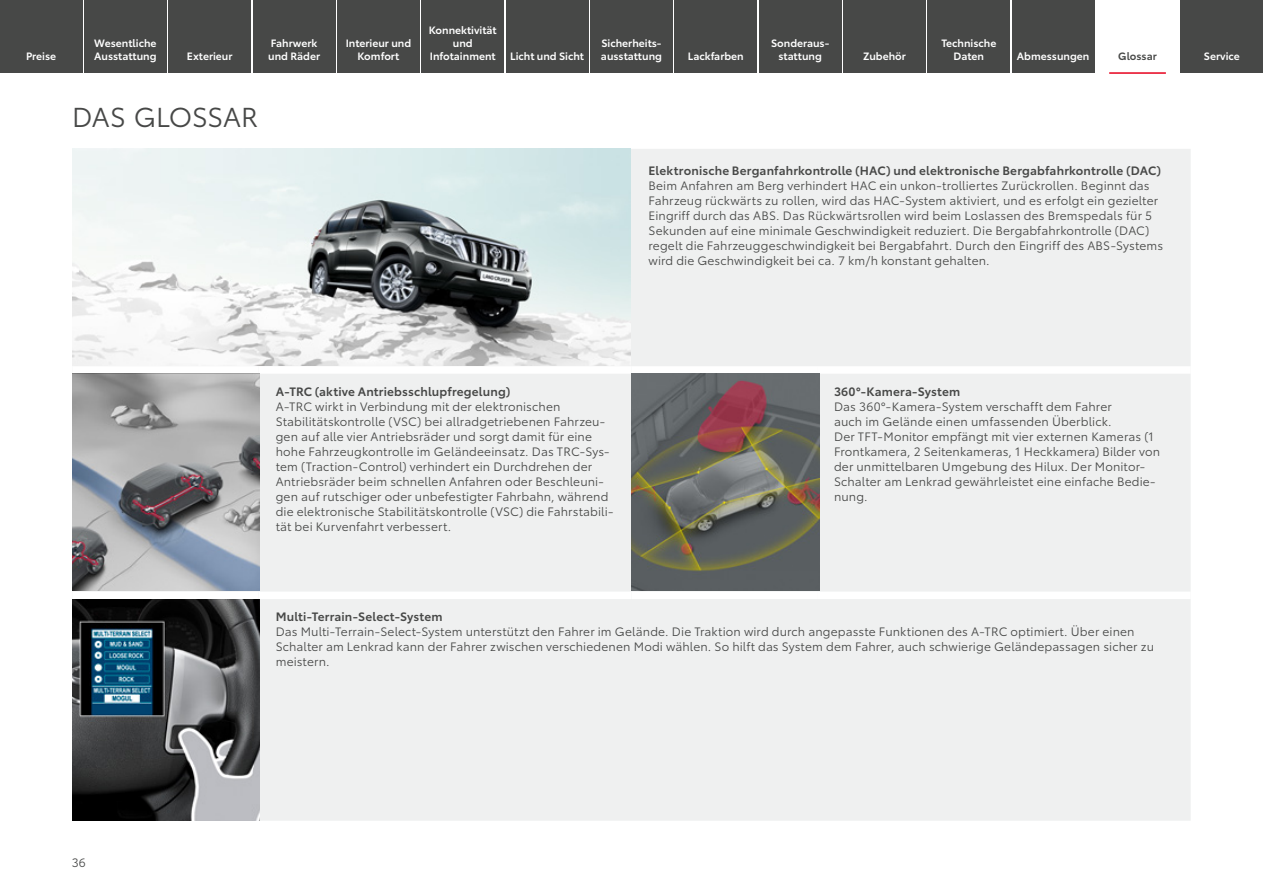
<style>
.page{position:relative;width:1263px;height:893px;background:#fff}
.page>*{position:absolute;margin:0;border:0;box-sizing:border-box;transform-origin:0 0}
._1_Headline{font:27px "Toyota Type";letter-spacing:-.01em;color:#474847}
._1_Glossar_Copy{font:12px/15px "Toyota Type";letter-spacing:.01em;color:#474847}
._1_Glossar_Head{font:600 12px "Toyota Type";letter-spacing:.015em;color:#474847}
._1_Verlinkung{font:600 10.5px/12.6px "Toyota Type";color:#fff;text-align:center}
._1_Verlinkung_aktuell{font:600 10.5px "Toyota Type";color:#474847}
</style>
<div class="page">
<div style="left:258px;top:149px;width:933px;height:672px;background:#eff0f0"></div>
<div style="left:72px;top:592px;width:187px;height:7px;background:#fff"></div>
<div style="left:259px;top:592px;width:372px;height:7px;background:#fff"></div>
<div style="left:631px;top:592px;width:186px;height:7px;background:#fff"></div>
<div style="left:817px;top:592px;width:374px;height:7px;background:#fff"></div>
<div style="left:72px;top:366px;width:187px;height:8px;background:#fff"></div>
<div style="left:259px;top:366px;width:372px;height:8px;background:#fff"></div>
<div style="left:631px;top:366px;width:186px;height:8px;background:#fff"></div>
<div style="left:817px;top:366px;width:374px;height:8px;background:#fff"></div>
<img style="left:72px;top:149px;width:558px;height:217px">
<img style="left:72px;top:374px;width:188px;height:217px">
<img style="left:631px;top:374px;width:188px;height:217px">
<img style="left:72px;top:599px;width:188px;height:222px">
<div style="left:0;top:0;width:82px;height:72px;background:#474847"></div>
<div style="left:84px;top:0;width:83px;height:72px;background:#474847"></div>
<div style="left:169px;top:0;width:82px;height:72px;background:#474847"></div>
<div style="left:337px;top:0;width:83px;height:72px;background:#474847"></div>
<div style="left:253px;top:0;width:82px;height:72px;background:#474847"></div>
<div style="left:422px;top:0;width:82px;height:72px;background:#474847"></div>
<div style="left:506px;top:0;width:82px;height:72px;background:#474847"></div>
<div style="left:590px;top:0;width:83px;height:72px;background:#474847"></div>
<div style="left:675px;top:0;width:82px;height:72px;background:#474847"></div>
<div style="left:759px;top:0;width:82px;height:72px;background:#474847"></div>
<div style="left:843px;top:0;width:83px;height:72px;background:#474847"></div>
<div style="left:928px;top:0;width:82px;height:72px;background:#474847"></div>
<div style="left:1012px;top:0;width:82px;height:72px;background:#474847"></div>
<hr style="left:1109px;top:72px;width:57px;height:2px;background:#e7001d">
<div style="left:1181px;top:0;width:82px;height:72px;background:#474847"></div>
<p class="_1_Verlinkung" style="left:26px;top:49px;width:32px">Preise</p>
<p class="_1_Verlinkung" style="left:94px;top:36px;width:64px;text-align:left">Wesentliche<br>Ausstattung</p>
<p class="_1_Verlinkung" style="left:187px;top:49px;width:47px">Exterieur</p>
<p class="_1_Verlinkung" style="left:268px;top:36px;width:53px;text-align:left">Fahrwerk und Räder</p>
<p class="_1_Headline" style="left:72px;top:97px;width:187px">DAS GLOSSAR</p>
<p class="_1_Verlinkung" style="left:346px;top:36px;width:67px">Interieur und<br>Komfort</p>
<p class="_1_Verlinkung" style="left:429px;top:23px;width:69px">Konnektivität und<br>Infotainment</p>
<p class="_1_Verlinkung" style="left:510px;top:49px;width:75px">Licht und Sicht</p>
<p class="_1_Verlinkung" style="left:601px;top:36px;width:63px;text-align:left">Sicherheits&shy;ausstattung</p>
<p class="_1_Verlinkung" style="left:688px;top:49px;width:57px">Lackfarben</p>
<p class="_1_Verlinkung" style="left:771px;top:36px;width:60px">Sonderaus&shy;stattung</p>
<p class="_1_Verlinkung" style="left:863px;top:49px;width:44px">Zubehör</p>
<p class="_1_Verlinkung" style="left:941px;top:36px;width:56px">Technische<br>Daten</p>
<p class="_1_Verlinkung" style="left:1017px;top:49px;width:74px">Abmessungen</p>
<p class="_1_Verlinkung_aktuell" style="left:1118px;top:48px;width:40px">Glossar</p>
<p class="_1_Verlinkung" style="left:1204px;top:49px;width:37px">Service</p>
<p class="_1_Glossar_Head" style="left:648px;top:161px;width:514px">Elektronische Berganfahrkontrolle (HAC) und elektronische Bergabfahrkontrolle (DAC)</p>
<p class="_1_Glossar_Copy" style="left:648px;top:177px;width:516px">Beim Anfahren am Berg verhindert HAC ein unkon-trolliertes Zurückrollen. Beginnt das Fahrzeug rückwärts zu rollen, wird das HAC-System aktiviert, und es erfolgt ein gezielter Eingriff durch das ABS. Das Rückwärtsrollen wird beim Loslassen des Bremspedals für 5<br>Sekunden auf eine minimale Geschwindigkeit reduziert. Die Bergabfahrkontrolle (DAC) regelt die Fahrzeuggeschwindigkeit bei Bergabfahrt. Durch den Eingriff des ABS-Systems wird die Geschwindigkeit bei ca. 7 km/h konstant gehalten.</p>
<p class="_1_Glossar_Head" style="left:276px;top:382px;width:236px">A-TRC (aktive Antriebsschlupfregelung)</p>
<p class="_1_Glossar_Copy" style="left:276px;top:398px;width:286px">A-TRC wirkt in Verbindung mit der elektronischen</p>
<p class="_1_Glossar_Copy" style="left:276px;top:413px;width:339px">Stabilitätskontrolle (VSC) bei allradgetriebenen Fahrzeu&shy;gen auf alle vier Antriebsräder und sorgt damit für eine hohe Fahrzeugkontrolle im Geländeeinsatz. Das TRC-Sys&shy;tem (Traction-Control) verhindert ein Durchdrehen der Antriebsräder beim schnellen Anfahren oder Beschleuni&shy;gen auf rutschiger oder unbefestigter Fahrbahn, während die elektronische Stabilitätskontrolle (VSC) die Fahrstabili&shy;tät bei Kurvenfahrt verbessert.</p>
<p class="_1_Glossar_Head" style="left:834px;top:382px;width:128px">360°-Kamera-System</p>
<p class="_1_Glossar_Copy" style="left:834px;top:398px;width:279px">Das 360°-Kamera-System verschafft dem Fahrer</p>
<p class="_1_Glossar_Copy" style="left:834px;top:413px;width:279px">auch im Gelände einen umfassenden Überblick.</p>
<p class="_1_Glossar_Copy" style="left:834px;top:428px;width:327px">Der TFT-Monitor empfängt mit vier externen Kameras (1<br>Frontkamera, 2 Seitenkameras, 1 Heckkamera) Bilder von der unmittelbaren Umgebung des Hilux. Der Monitor-Schalter am Lenkrad gewährleistet eine einfache Bedie&shy;nung.</p>
<p class="_1_Glossar_Head" style="left:276px;top:608px;width:169px">Multi-Terrain-Select-System</p>
<p class="_1_Glossar_Copy" style="left:276px;top:624px;width:880px">Das Multi-Terrain-Select-System unterstützt den Fahrer im Gelände. Die Traktion wird durch angepasste Funktionen des A-TRC optimiert. Über einen<br>Schalter am Lenkrad kann der Fahrer zwischen verschiedenen Modi wählen. So hilft das System dem Fahrer, auch schwierige Geländepassagen sicher zu meistern.</p>
<p class="_1_Glossar_Copy" style="left:72px;top:855px;width:15px">36</p>
</div>
